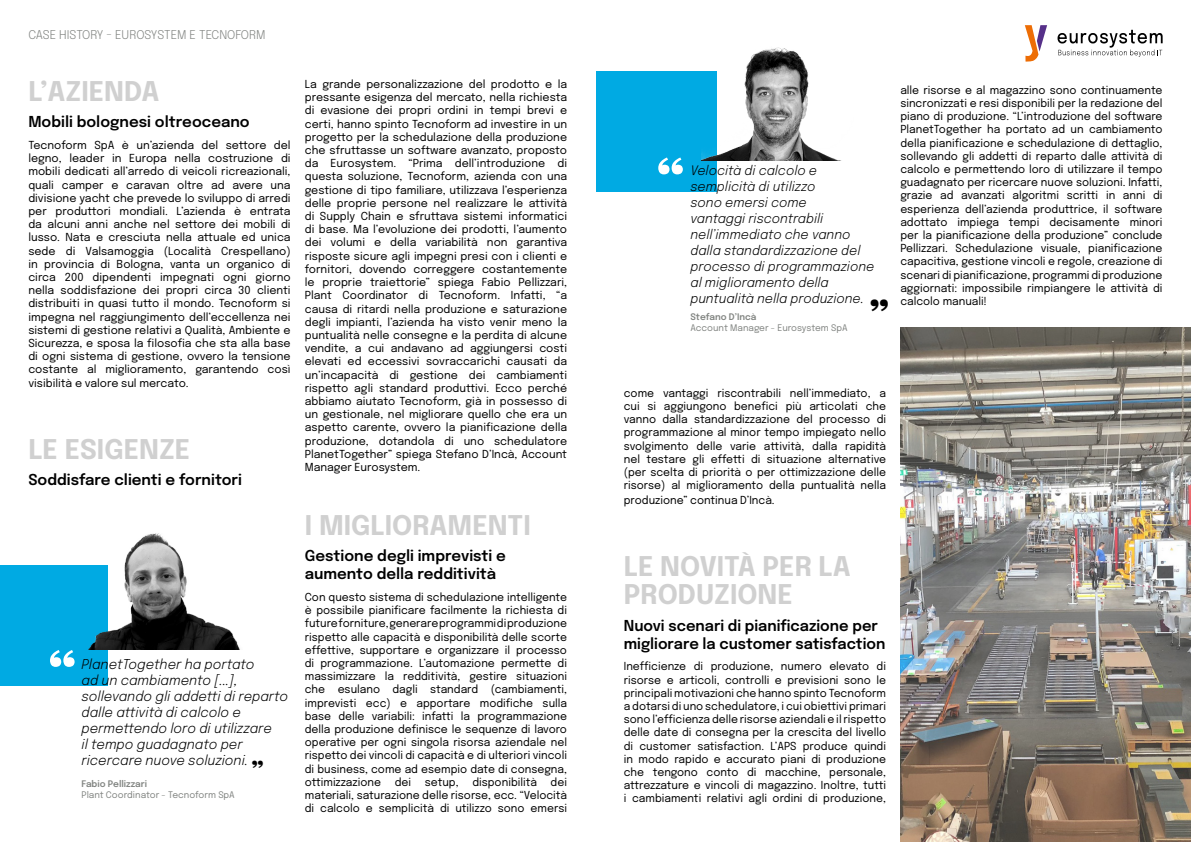
<style>
.page{position:relative;width:1191px;height:842px;background:#fff}
.page>*{position:absolute;margin:0;border:0;box-sizing:border-box;transform-origin:0 0}
.t1{font:700 60px "Epilogue";color:#fff}
.t2{font:700 42px "Epilogue";color:#000}
.t3{font:700 27px/28px "Epilogue";color:#d0d0d0}
.t4{font:700 26px "Epilogue";color:#000}
.t5{font:600 15px/18px "Epilogue";color:#000}
.t6{font:italic 300 13.5px/16px "Epilogue";color:#000}
.t7{font:italic 300 13px/16px "Epilogue";color:#000}
.t8{font:300 12px "Epilogue";color:#828582}
.t9{font:11px/13.2px "Epilogue";color:#000;text-align:justify}
.t10{font:9px "Epilogue";color:#828582}
.t11{font:600 9px "Epilogue";color:#828582}
</style>
<div class="page">
<img style="left:900px;top:327px;width:291px;height:515px">
<div style="left:596px;top:71px;width:120px;height:121px;background:#00aae3"></div>
<div style="left:0;top:565px;width:108px;height:120px;background:#00aae3"></div>
<img style="left:88px;top:533px;width:152px;height:116px">
<img style="left:702px;top:47px;width:139px;height:114px">
<svg style="left:1024px;top:25px;width:23px;height:37px"></svg>
<svg style="left:1057px;top:30px;width:105px;height:27px"></svg>
<p class="t8" style="left:28px;top:26px;width:239px">CASE HISTORY - EUROSYSTEM E TECNOFORM</p>
<h3 class="t3" style="left:28px;top:75px;width:133px">L’AZIENDA</h3>
<h3 class="t5" style="left:28px;top:112px;width:223px">Mobili bolognesi oltreoceano</h3>
<p class="t9" style="left:28px;top:138px;width:264px">Tecnoform SpA è un’azienda del settore del legno, leader in Europa nella costruzione di mobili dedicati all’arredo di veicoli ricreazionali, quali camper e caravan oltre ad avere una divisione yacht che prevede lo sviluppo di arredi per produttori mondiali. L’azienda è entrata da alcuni anni anche nel settore dei mobili di lusso. Nata e cresciuta nella attuale ed unica sede di Valsamoggia (Località Crespellano) in provincia di Bologna, vanta un organico di circa 200 dipendenti impegnati ogni giorno nella soddisfazione dei propri circa 30 clienti distribuiti in quasi tutto il mondo. Tecnoform si impegna nel raggiungimento dell’eccellenza nei sistemi di gestione relativi a Qualità, Ambiente e Sicurezza, e sposa la filosofia che sta alla base di ogni sistema di gestione, ovvero la tensione costante al miglioramento, garantendo così visibilità e valore sul mercato.</p>
<h3 class="t3" style="left:28px;top:433px;width:163px">LE ESIGENZE</h3>
<h3 class="t5" style="left:28px;top:470px;width:215px">Soddisfare clienti e fornitori</h3>
<h1 class="t1" style="left:49px;top:632px;width:28px">“</h1>
<p class="t6" style="left:81px;top:655px;width:208px">PlanetTogether ha portato<br>ad un cambiamento [...], sollevando gli addetti di reparto dalle attività di calcolo e permettendo loro di utilizzare<br>il tempo guadagnato per ricercare nuove soluzioni.</p>
<p class="t11" style="left:81px;top:778px;width:67px">Fabio Pellizzari</p>
<p class="t10" style="left:81px;top:788px;width:155px">Plant Coordinator - Tecnoform SpA</p>
<h3 class="t4" style="left:263px;top:776px;width:13px;rotate:-180deg">“</h3>
<p class="t9" style="left:305px;top:77px;width:264px">La grande personalizzazione del prodotto e la pressante esigenza del mercato, nella richiesta di evasione dei propri ordini in tempi brevi e certi, hanno spinto Tecnoform ad investire in un progetto per la schedulazione della produzione che sfruttasse un software avanzato, proposto da Eurosystem. “Prima dell’introduzione di questa soluzione, Tecnoform, azienda con una gestione di tipo familiare, utilizzava l’esperienza delle proprie persone nel realizzare le attività di Supply Chain e sfruttava sistemi informatici di base. Ma l’evoluzione dei prodotti, l’aumento dei volumi e della variabilità non garantiva risposte sicure agli impegni presi con i clienti e fornitori, dovendo correggere costantemente le proprie traiettorie” spiega Fabio Pellizzari, Plant Coordinator di Tecnoform. Infatti, “a causa di ritardi nella produzione e saturazione degli impianti, l’azienda ha visto venir meno la puntualità nelle consegne e la perdita di alcune vendite, a cui andavano ad aggiungersi costi elevati ed eccessivi sovraccarichi causati da un’incapacità di gestione dei cambiamenti rispetto agli standard produttivi. Ecco perché abbiamo aiutato Tecnoform, già in possesso di un gestionale, nel migliorare quello che era un aspetto carente, ovvero la pianificazione della produzione, dotandola di uno schedulatore PlanetTogether” spiega Stefano D’Incà, Account Manager Eurosystem.</p>
<h3 class="t3" style="left:305px;top:509px;width:227px">I MIGLIORAMENTI</h3>
<h3 class="t5" style="left:305px;top:546px;width:203px">Gestione degli imprevisti e aumento della redditività</h3>
<p class="t9" style="left:305px;top:590px;width:264px">Con questo sistema di schedulazione intelligente è possibile pianificare facilmente la richiesta di future forniture, generare programmi di produzione rispetto alle capacità e disponibilità delle scorte effettive, supportare e organizzare il processo di programmazione. L’automazione permette di massimizzare la redditività, gestire situazioni che esulano dagli standard (cambiamenti, imprevisti ecc) e apportare modifiche sulla base delle variabili: infatti la programmazione della produzione definisce le sequenze di lavoro operative per ogni singola risorsa aziendale nel rispetto dei vincoli di capacità e di ulteriori vincoli di business, come ad esempio date di consegna, ottimizzazione dei setup, disponibilità dei materiali, saturazione delle risorse, ecc. “Velocità di calcolo e semplicità di utilizzo sono emersi</p>
<h1 class="t1" style="left:657px;top:140px;width:28px">“</h1>
<p class="t7" style="left:690px;top:162px;width:185px">Velocità di calcolo e semplicità di utilizzo<br>sono emersi come<br>vantaggi riscontrabili nell’immediato che vanno dalla standardizzazione del processo di programmazione al miglioramento della puntualità nella produzione.</p>
<h2 class="t2" style="left:888px;top:324px;width:20px;rotate:-180deg">“</h2>
<p class="t11" style="left:690px;top:311px;width:67px">Stefano D’Incà</p>
<p class="t10" style="left:690px;top:322px;width:159px">Account Manager - Eurosystem SpA</p>
<p class="t9" style="left:900px;top:83px;width:264px">alle risorse e al magazzino sono continuamente sincronizzati e resi disponibili per la redazione del piano di produzione. “L’introduzione del software PlanetTogether ha portato ad un cambiamento della pianificazione e schedulazione di dettaglio, sollevando gli addetti di reparto dalle attività di calcolo e permettendo loro di utilizzare il tempo guadagnato per ricercare nuove soluzioni. Infatti, grazie ad avanzati algoritmi scritti in anni di esperienza dell’azienda produttrice, il software adottato impiega tempi decisamente minori per la pianificazione della produzione” conclude Pellizzari. Schedulazione visuale, pianificazione capacitiva, gestione vincoli e regole, creazione di scenari di pianificazione, programmi di produzione aggiornati: impossibile rimpiangere le attività di calcolo manuali!</p>
<p class="t9" style="left:624px;top:386px;width:264px">come vantaggi riscontrabili nell’immediato, a cui si aggiungono benefici più articolati che vanno dalla standardizzazione del processo di programmazione al minor tempo impiegato nello svolgimento delle varie attività, dalla rapidità nel testare gli effetti di situazione alternative (per scelta di priorità o per ottimizzazione delle risorse) al miglioramento della puntualità nella</p>
<p class="t9" style="left:624px;top:492px;width:152px">produzione” continua D’Incà.</p>
<h3 class="t3" style="left:624px;top:551px;width:228px">LE NOVITÀ PER LA<br>PRODUZIONE</h3>
<h3 class="t5" style="left:624px;top:615px;width:263px">Nuovi scenari di pianificazione per migliorare la customer satisfaction</h3>
<p class="t9" style="left:624px;top:659px;width:264px">Inefficienze di produzione, numero elevato di risorse e articoli, controlli e previsioni sono le principali motivazioni che hanno spinto Tecnoform a dotarsi di uno schedulatore, i cui obiettivi primari sono l’efficienza delle risorse aziendali e il rispetto delle date di consegna per la crescita del livello di customer satisfaction. L’APS produce quindi in modo rapido e accurato piani di produzione che tengono conto di macchine, personale, attrezzature e vincoli di magazzino. Inoltre, tutti i cambiamenti relativi agli ordini di produzione,</p>
</div>
